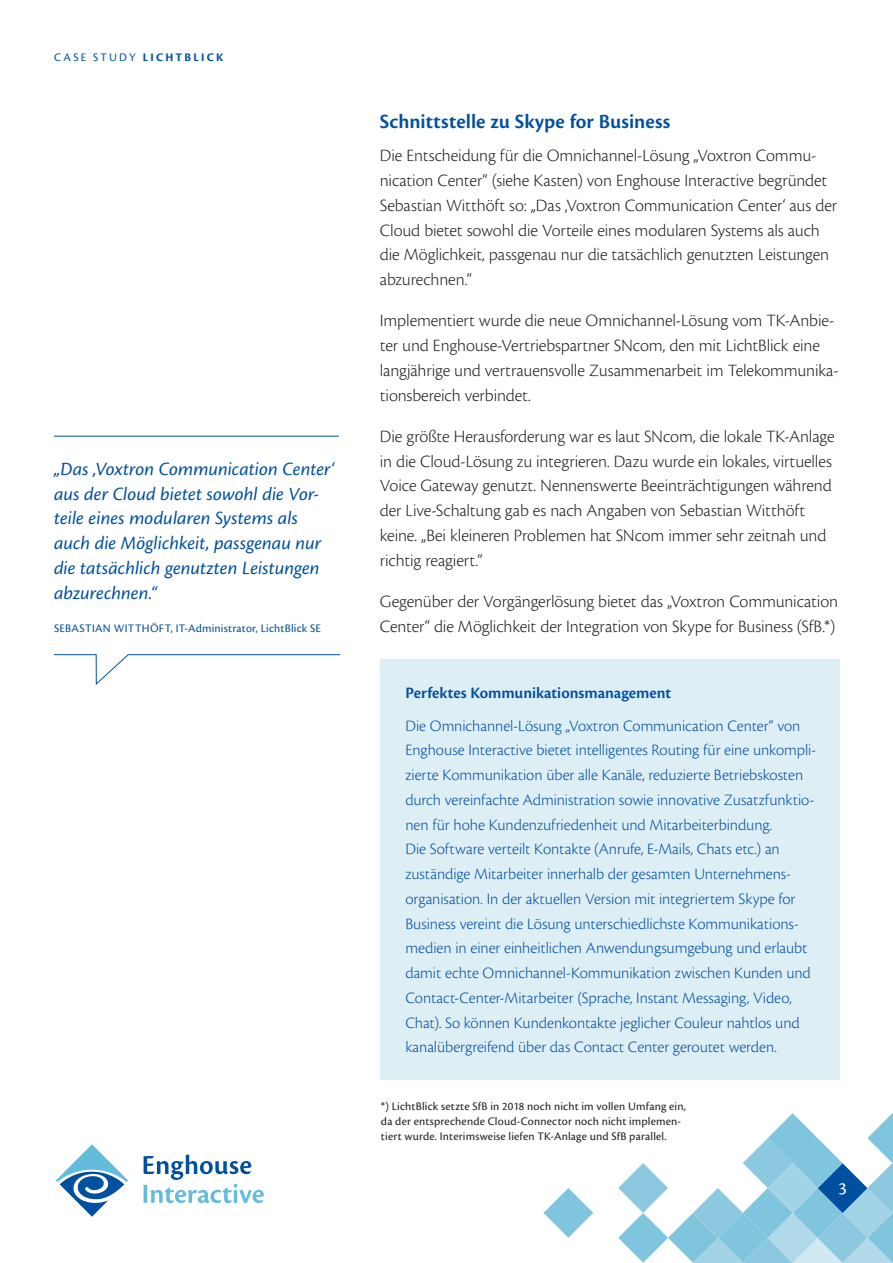
<style>
.page{position:relative;width:893px;height:1263px;background:#fff}
.page>*{position:absolute;margin:0;border:0;box-sizing:border-box;transform-origin:0 0}
.t1{font:600 21px "Cronos Pro";letter-spacing:.005em;color:#01509f}
.t2{font:italic 19.5px/24.8px "Cronos Pro";color:#01509f}
.t3{font:300 18px/24.8px "Cronos Pro";letter-spacing:-.005em;color:#231f20}
.t4{font:18px "Cronos Pro";color:#fff}
.t5{font:300 16.5px/24.8px "Cronos Pro";letter-spacing:-.005em;color:#01509f}
.t6{font:600 16.5px "Cronos Pro";color:#01509f}
.t7{font:12px/15px "Cronos Pro";letter-spacing:.015em;color:#231f20}
.t8{font:12px "Cronos Pro";letter-spacing:.02em;color:#01509f}
.t9{font:700 12px "Cronos Pro";letter-spacing:.185em;color:#01509f}
.s1{font-weight:400}
</style>
<div class="page">
<svg style="left:543px;top:1188px;width:50px;height:50px"></svg>
<svg style="left:618px;top:1113px;width:275px;height:150px"></svg>
<svg style="left:56px;top:1144px;width:72px;height:73px"></svg>
<svg style="left:143px;top:1154px;width:121px;height:49px"></svg>
<hr style="left:54px;top:436px;width:285px;height:1px;background:#01509f">
<svg style="left:54px;top:654px;width:286px;height:31px"></svg>
<div style="left:380px;top:658px;width:459px;height:421px;background:#ddeef5"></div>
<p class="t9" style="left:54px;top:50px;width:171px"><span class="s1">CASE STUDY</span> LICHTBLICK</p>
<p class="t2" style="left:54px;top:457px;width:282px">„Das ‚Voxtron Communication Center‘ aus der Cloud bietet sowohl die Vor&shy;teile eines modularen Systems als auch die Möglichkeit, passgenau nur die tatsächlich genutzten Leistungen abzurechnen.“</p>
<p class="t8" style="left:54px;top:621px;width:268px">SEBASTIAN WITTHÖFT, IT-Administrator, LichtBlick SE</p>
<p class="t1" style="left:380px;top:110px;width:292px">Schnittstelle zu Skype for Business</p>
<p class="t3" style="left:380px;top:143px;width:459px">Die Entscheidung für die Omnichannel-Lösung „Voxtron Commu&shy;nication Center“ (siehe Kasten) von Enghouse Interactive begründet Sebastian Witthöft so: „Das ‚Voxtron Communication Center‘ aus der Cloud bietet sowohl die Vorteile eines modularen Systems als auch die Möglichkeit, passgenau nur die tatsächlich genutzten Leistungen abzurechnen.“</p>
<p class="t3" style="left:380px;top:308px;width:460px">Implementiert wurde die neue Omnichannel-Lösung vom TK-Anbie&shy;ter und Enghouse-Vertriebspartner SNcom, den mit LichtBlick eine langjährige und vertrauensvolle Zusammenarbeit im Telekommunika&shy;tionsbereich verbindet.</p>
<p class="t3" style="left:380px;top:424px;width:456px">Die größte Herausforderung war es laut SNcom, die lokale TK-Anlage in die Cloud-Lösung zu integrieren. Dazu wurde ein lokales, virtuelles Voice Gateway genutzt. Nennenswerte Beeinträchtigungen während der Live-Schaltung gab es nach Angaben von Sebastian Witthöft keine. „Bei kleineren Problemen hat SNcom immer sehr zeitnah und richtig reagiert.“</p>
<p class="t3" style="left:380px;top:589px;width:460px">Gegenüber der Vorgängerlösung bietet das „Voxtron Communication<br>Center“ die Möglichkeit der Integration von Skype for Business (SfB.*)</p>
<p class="t6" style="left:405px;top:683px;width:268px">Perfektes Kommunikationsmanagement</p>
<p class="t5" style="left:405px;top:713px;width:412px">Die Omnichannel-Lösung „Voxtron Communication Center“ von Enghouse Interactive bietet intelligentes Routing für eine unkompli&shy;zierte Kommunikation über alle Kanäle, reduzierte Betriebskosten durch vereinfachte Administration sowie innovative Zusatzfunktio&shy;nen für hohe Kundenzufriedenheit und Mitarbeiterbindung.<br>Die Software verteilt Kontakte (Anrufe, E-Mails, Chats etc.) an zuständige Mitarbeiter innerhalb der gesamten Unternehmens&shy;organisation. In der aktuellen Version mit integriertem Skype for Business vereint die Lösung unterschiedlichste Kommunikations&shy;medien in einer einheitlichen Anwendungsumgebung und erlaubt damit echte Omnichannel-Kommunikation zwischen Kunden und Contact-Center-Mitarbeiter (Sprache, Instant Messaging, Video, Chat). So können Kundenkontakte jeglicher Couleur nahtlos und kanalübergreifend über das Contact Center geroutet werden.</p>
<p class="t7" style="left:381px;top:1099px;width:306px">*) LichtBlick setzte SfB in 2018 noch nicht im vollen Umfang ein, da der entsprechende Cloud-Connector noch nicht implemen&shy;tiert wurde. Interimsweise liefen TK-Anlage und SfB parallel.</p>
<p class="t4" style="left:838px;top:1178px;width:10px">3</p>
</div>
